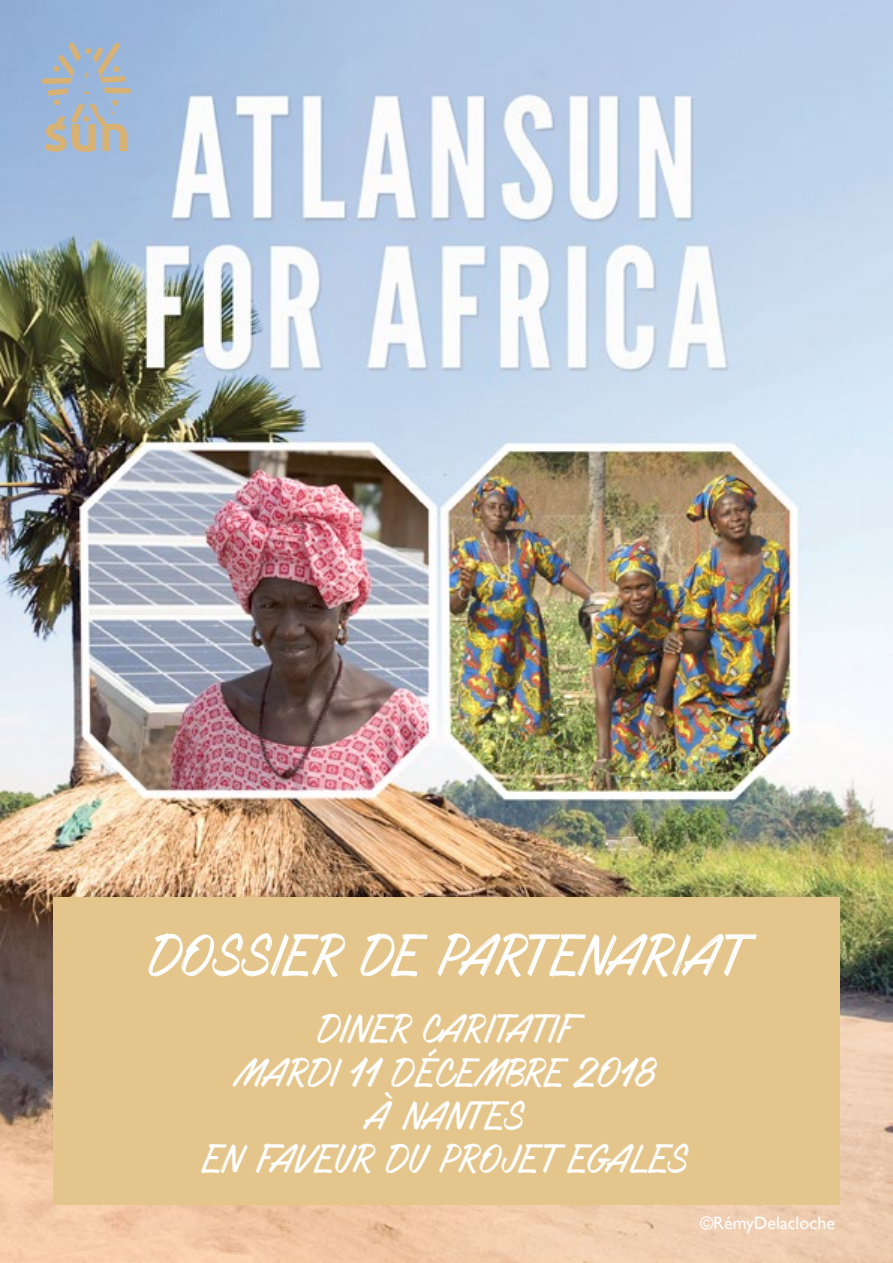
<style>
.page{position:relative;width:893px;height:1263px;background:#fff}
.page>*{position:absolute;margin:0;border:0;box-sizing:border-box;transform-origin:0 0}
.t1{font:52.5px "Mark My Words";letter-spacing:-.05em;color:#fff}
.t2{font:36px/43.2px "Mark My Words";letter-spacing:-.03em;color:#fff;text-align:center}
.t3{font:18px "Gill Sans";color:#fff}
</style>
<div class="page">
<img style="left:0;top:0;width:893px;height:1263px">
<div style="left:53px;top:897px;width:787px;height:308px;background:#e4c68c"></div>
<svg style="left:42px;top:42px;width:89px;height:110px;background:#aab4bd"></svg>
<h1 class="t1" style="left:149px;top:927px;width:597px">DOSSIER DE PARTENARIAT</h1>
<p class="t2" style="left:202px;top:1009px;width:490px">DINER CARITATIF<br>MARDI 11 DÉCEMBRE 2018<br>À NANTES<br>EN FAVEUR DU PROJET EGALES</p>
<p class="t3" style="left:700px;top:1212px;width:136px">©RémyDelacloche</p>
</div>
